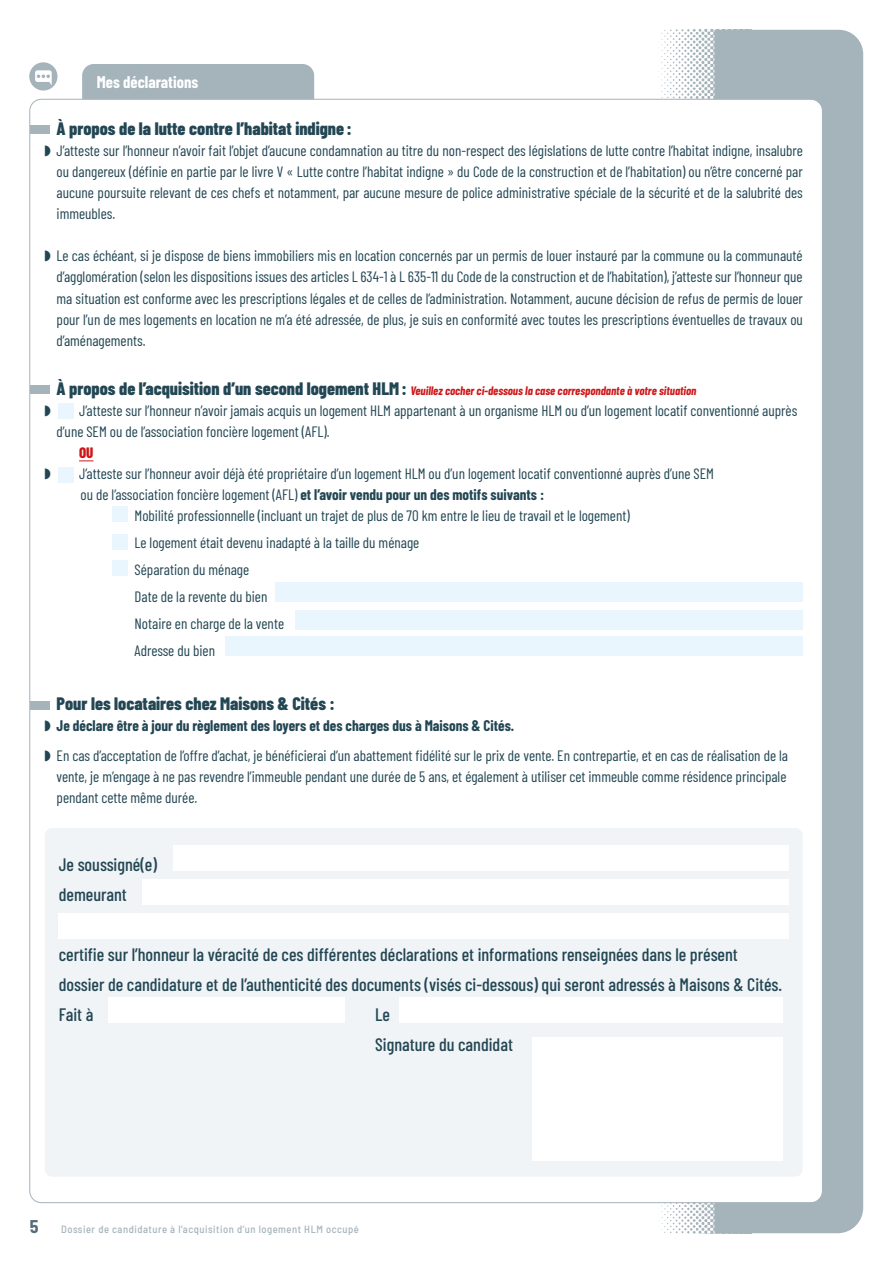
<style>
.page{position:relative;width:893px;height:1263px;background:#fff}
.page>*{position:absolute;margin:0;border:0;box-sizing:border-box;transform-origin:0 0}
.t1{font:500 18px/30px "Barlow Condensed";color:#224653}
.t2{font:800 18px "Barlow Condensed";color:#224653}
.t3{font:700 semi-condensed 18px "Barlow";color:#556d78}
.t4{font:700 16.5px "Barlow Condensed";color:#fff}
.t5{font:15px/21px "Barlow Condensed";color:#224653;text-align:justify}
.t6{font:700 15px "Barlow Condensed";color:#224653}
.t7{font:800 15px "Barlow Condensed";color:#cd1719}
.t8{font:italic 700 12px "Barlow Condensed";color:#cd1719}
.t9{font:500 semi-condensed 10.5px "Barlow";letter-spacing:.05em;color:#a5b3bb}
.s1{font-weight:800;font-style:normal;font-size:18px;color:#224653}
.s2{font-weight:700}
</style>
<div class="page">
<div style="left:752px;top:30px;width:111px;height:1203px;background:#a5b3bb"></div>
<img style="left:654px;top:30px;width:98px;height:1203px">
<div style="left:82px;top:64px;width:232px;height:54px;background:#a5b3bb;border-radius:12px"></div>
<div style="left:30px;top:99px;width:792px;height:1104px;background:#fff;border-radius:12px"></div>
<div style="left:45px;top:828px;width:758px;height:349px;background:#f0f4f6;border-radius:7px"></div>
<svg style="left:79px;top:460px;width:14px;height:1px"></svg>
<div style="left:30px;top:701px;width:19px;height:8px;background:#a5b3bb"></div>
<div style="left:30px;top:385px;width:19px;height:9px;background:#a5b3bb"></div>
<div style="left:30px;top:125px;width:19px;height:9px;background:#a5b3bb"></div>
<div style="left:173px;top:845px;width:616px;height:25px;background:#fff"></div>
<div style="left:142px;top:879px;width:647px;height:26px;background:#fff"></div>
<div style="left:59px;top:913px;width:730px;height:26px;background:#fff"></div>
<div style="left:108px;top:997px;width:236px;height:25px;background:#fff"></div>
<div style="left:399px;top:997px;width:383px;height:25px;background:#fff"></div>
<div style="left:532px;top:1037px;width:250px;height:124px;background:#fff"></div>
<div style="left:29px;top:62px;width:28px;height:29px;background:#a5b3bb;border-radius:50%"></div>
<svg style="left:35px;top:70px;width:17px;height:15px"></svg>
<div style="left:275px;top:582px;width:528px;height:19px;background:#eaf6fe"></div>
<div style="left:225px;top:637px;width:578px;height:19px;background:#eaf6fe"></div>
<div style="left:295px;top:610px;width:508px;height:19px;background:#eaf6fe"></div>
<div style="left:59px;top:403px;width:15px;height:15px;background:#eaf6fe"></div>
<div style="left:59px;top:467px;width:15px;height:16px;background:#eaf6fe"></div>
<div style="left:113px;top:506px;width:15px;height:15px;background:#eaf6fe"></div>
<div style="left:113px;top:534px;width:15px;height:15px;background:#eaf6fe"></div>
<div style="left:113px;top:561px;width:15px;height:15px;background:#eaf6fe"></div>
<p class="t4" style="left:97px;top:70px;width:103px">Mes déclarations</p>
<p class="t2" style="left:57px;top:116px;width:297px">À propos de la lutte contre l’habitat indigne :</p>
<p class="t5" style="left:57px;top:139px;width:748px">J’atteste sur l’honneur n’avoir fait l’objet d’aucune condamnation au titre du non-respect des législations de lutte contre l’habitat indigne, insalubre ou dangereux (définie en partie par le livre V « Lutte contre l’habitat indigne » du Code de la construction et de l’habitation) ou n’être concerné par aucune poursuite relevant de ces chefs et notamment, par aucune mesure de police administrative spéciale de la sécurité et de la salubrité des immeubles.</p>
<p class="t5" style="left:57px;top:244px;width:748px">Le cas échéant, si je dispose de biens immobiliers mis en location concernés par un permis de louer instauré par la commune ou la communauté d’agglomération (selon les dispositions issues des articles L 634-1 à L 635-11 du Code de la construction et de l’habitation), j’atteste sur l’honneur que ma situation est conforme avec les prescriptions légales et de celles de l’administration. Notamment, aucune décision de refus de permis de louer pour l’un de mes logements en location ne m’a été adressée, de plus, je suis en conformité avec toutes les prescriptions éventuelles de travaux ou d’aménagements.</p>
<p class="t8" style="left:57px;top:382px;width:641px"><span class="s1">À propos de l’acquisition d’un second logement HLM:</span> Veuillez cocher ci-dessous la case correspondante à votre situation</p>
<p class="t5" style="left:57px;top:399px;width:742px;text-indent:22px">J’atteste sur l’honneur n’avoir jamais acquis un logement HLM appartenant à un organisme HLM ou d’un logement locatif conventionné auprès d’une SEM ou de l’association foncière logement (AFL).</p>
<p class="t7" style="left:79px;top:442px;width:16px">OU</p>
<p class="t5" style="left:79px;top:462px;width:636px">J’atteste sur l’honneur avoir déjà été propriétaire d’un logement HLM ou d’un logement locatif conventionné auprès d’une SEM</p>
<p class="t5" style="left:81px;top:483px;width:465px">ou de l’association foncière logement (AFL) <span class="s2">et l’avoir vendu pour un des motifs suivants :</span></p>
<p class="t5" style="left:135px;top:504px;width:497px">Mobilité professionnelle (incluant un trajet de plus de 70 km entre le lieu de travail et le logement)</p>
<p class="t5" style="left:135px;top:528px;width:286px;line-height:27px;text-align:left">Le logement était devenu inadapté à la taille du ménage<br>Séparation du ménage<br>Date de la revente du bien<br>Notaire en charge de la vente<br>Adresse du bien</p>
<p class="t2" style="left:57px;top:691px;width:280px">Pour les locataires chez Maisons &amp; Cités :</p>
<p class="t6" style="left:57px;top:715px;width:459px">Je déclare être à jour du règlement des loyers et des charges dus à Maisons &amp; Cités.</p>
<p class="t5" style="left:57px;top:744px;width:733px">En cas d’acceptation de l’offre d’achat, je bénéficierai d’un abattement fidélité sur le prix de vente. En contrepartie, et en cas de réalisation de la vente, je m’engage à ne pas revendre l’immeuble pendant une durée de 5 ans, et également à utiliser cet immeuble comme résidence principale pendant cette même durée.</p>
<p class="t1" style="left:59px;top:848px;width:100px">Je soussigné(e) demeurant</p>
<p class="t1" style="left:59px;top:938px;width:725px">certifie sur l’honneur la véracité de ces différentes déclarations et informations renseignées dans le présent dossier de candidature et de l’authenticité des documents (visés ci-dessous) qui seront adressés à Maisons &amp; Cités.<br>Fait à</p>
<p class="t1" style="left:375px;top:998px;width:139px">Le<br>Signature du candidat</p>
<p class="t3" style="left:30px;top:1213px;width:10px">5</p>
<p class="t9" style="left:61px;top:1221px;width:299px">Dossier de candidature à l’acquisition d’un logement HLM occupé</p>
</div>
